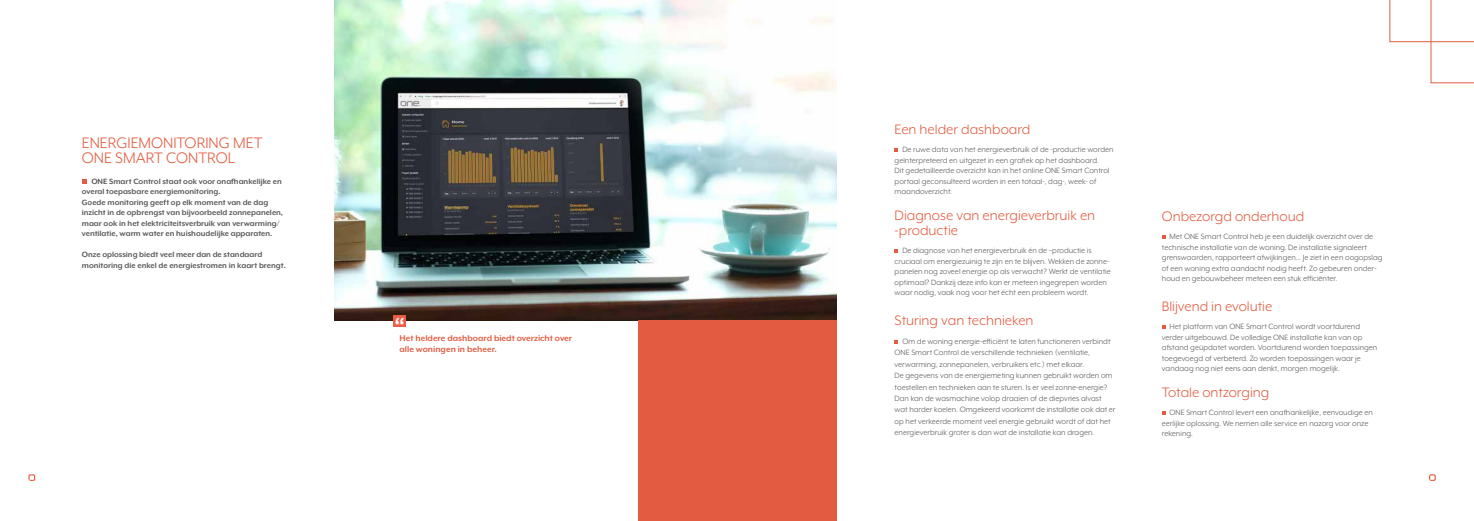
<style>
.page{position:relative;width:1474px;height:521px;background:#fff}
.page>*{position:absolute;margin:0;border:0;box-sizing:border-box;transform-origin:0 0}
.t1{font:17.5px/14.9px "Mr Eaves XL Mod OT";color:#e35c41}
.t2{font:15.75px/14.9px "Mr Eaves XL Mod OT";color:#e35c41}
.t3{font:700 9.62px/10.5px "Mr Eaves XL Mod OT";color:#e35c41}
.t4{font:8.75px/10.5px "Mr Eaves XL Mod OT";color:#575756}
.t5{font:700 8.75px/10.5px "Mr Eaves XL Mod OT";color:#575756}
</style>
<div class="page">
<svg style="left:1162px;top:235px;width:3px;height:4px"></svg>
<svg style="left:1162px;top:411px;width:3px;height:4px"></svg>
<svg style="left:28px;top:474px;width:7px;height:7px"></svg>
<svg style="left:894px;top:149px;width:4px;height:3px"></svg>
<svg style="left:894px;top:249px;width:4px;height:4px"></svg>
<svg style="left:894px;top:340px;width:4px;height:4px"></svg>
<svg style="left:1389px;top:0;width:84px;height:83px"></svg>
<svg style="left:82px;top:179px;width:5px;height:5px"></svg>
<img style="left:335px;top:0;width:501px;height:321px">
<svg style="left:394px;top:315px;width:11px;height:12px"></svg>
<div style="left:638px;top:321px;width:198px;height:200px;background:#e35c41"></div>
<svg style="left:1429px;top:474px;width:6px;height:7px"></svg>
<h1 class="t1" style="left:82px;top:135px;width:182px">ENERGIEMONITORING MET<br>ONE SMART CONTROL</h1>
<p class="t5" style="left:82px;top:176px;width:203px;text-indent:9px">ONE Smart Control staat ook voor onafhankelijke en overal toepasbare energiemonitoring.<br>Goede monitoring geeft op elk moment van de dag inzicht in de opbrengst van bijvoorbeeld zonnepanelen, maar ook in het elektriciteitsverbruik van verwarming/ ventilatie, warm water en huishoudelijke apparaten.</p>
<p class="t5" style="left:82px;top:249px;width:205px">Onze oplossing biedt veel meer dan de standaard monitoring die enkel de energiestromen in kaart brengt.</p>
<p class="t3" style="left:399px;top:333px;width:174px">Het heldere dashboard biedt overzicht over alle woningen in beheer.</p>
<h2 class="t2" style="left:894px;top:122px;width:137px">Een helder dashboard</h2>
<p class="t4" style="left:894px;top:144px;width:220px;text-indent:8px">De ruwe data van het energieverbruik of de -productie worden geïnterpreteerd en uitgezet in een grafiek op het dashboard.<br>Dit gedetailleerde overzicht kan in het online ONE Smart Control portaal geconsulteerd worden in een totaal-, dag-, week- of maandoverzicht.</p>
<h2 class="t2" style="left:894px;top:208px;width:202px">Diagnose van energieverbruik en -productie</h2>
<p class="t4" style="left:894px;top:245px;width:218px;text-indent:8px">De diagnose van het energieverbruik én de –productie is cruciaal om energiezuinig te zijn en te blijven. Wekken de zonne&shy;panelen nog zoveel energie op als verwacht? Werkt de ventilatie optimaal? Dankzij deze info kan er meteen ingegrepen worden waar nodig, vaak nog voor het écht een probleem wordt.</p>
<h2 class="t2" style="left:894px;top:313px;width:140px">Sturing van technieken</h2>
<p class="t4" style="left:894px;top:336px;width:222px;line-height:11.4px;text-indent:8px">Om de woning energie-efficiënt te laten functioneren verbindt ONE Smart Control de verschillende technieken (ventilatie, verwarming, zonnepanelen, verbruikers etc.) met elkaar.<br>De gegevens van de energiemeting kunnen gebruikt worden om toestellen en technieken aan te sturen. Is er veel zonne-energie?<br>Dan kan de wasmachine volop draaien of de diepvries alvast wat harder koelen. Omgekeerd voorkomt de installatie ook dat er op het verkeerde moment veel energie gebruikt wordt of dat het energieverbruik groter is dan wat de installatie kan dragen.</p>
<h2 class="t2" style="left:1161px;top:209px;width:144px">Onbezorgd onderhoud</h2>
<p class="t4" style="left:1161px;top:231px;width:222px;text-indent:8px">Met ONE Smart Control heb je een duidelijk overzicht over de technische installatie van de woning. De installatie signaleert grenswaarden, rapporteert afwijkingen… Je ziet in een oogopslag of een woning extra aandacht nodig heeft. Zo gebeuren onder&shy;houd en gebouwbeheer meteen een stuk efficiënter.</p>
<h2 class="t2" style="left:1161px;top:299px;width:112px">Blijvend in evolutie</h2>
<p class="t4" style="left:1161px;top:321px;width:217px;text-indent:8px">Het platform van ONE Smart Control wordt voortdurend verder uitgebouwd. De volledige ONE installatie kan van op afstand geüpdatet worden. Voortdurend worden toepassingen toegevoegd of verbeterd. Zo worden toepassingen waar je vandaag nog niet eens aan denkt, morgen mogelijk.</p>
<h2 class="t2" style="left:1161px;top:384px;width:109px">Totale ontzorging</h2>
<p class="t4" style="left:1161px;top:407px;width:212px;text-indent:8px">ONE Smart Control levert een onafhankelijke, eenvoudige en eerlijke oplossing. We nemen alle service en nazorg voor onze rekening.</p>
</div>
